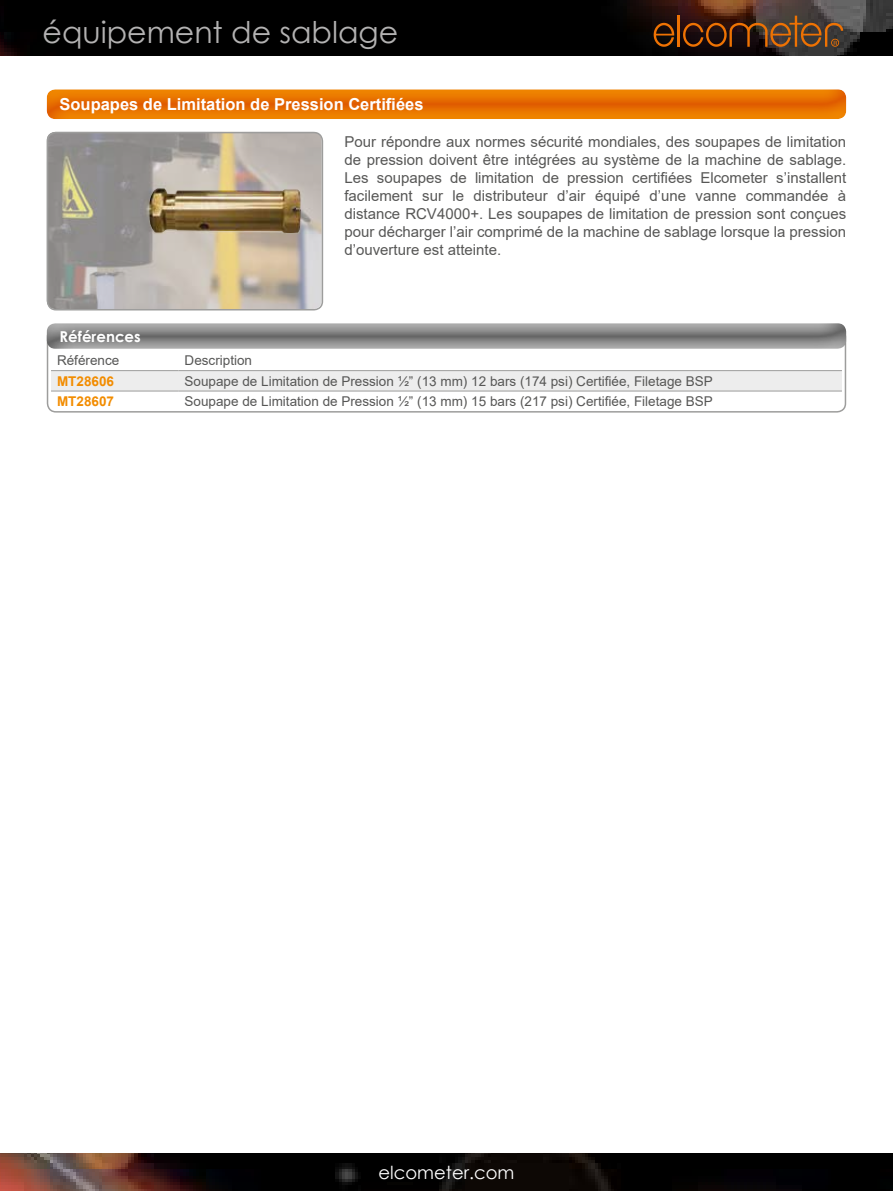
<style>
.page{position:relative;width:893px;height:1191px;background:#fff}
.page>*{position:absolute;margin:0;border:0;box-sizing:border-box;transform-origin:0 0}
.t1{font:30px "Century Gothic";color:#b3b2b2}
.t2{font:18px "Century Gothic";color:#fff}
.t3{font:700 16.5px "Arial";color:#fff}
.t4{font:15px/18px "Arial";color:#575756;text-align:justify}
.t5{font:700 15px "Century Gothic";color:#fff}
.t6{font:13.5px "Arial";color:#575756}
.t7{font:700 13.5px "Arial";color:#f28c00}
</style>
<div class="page">
<img style="left:0;top:1153px;width:893px;height:38px">
<img style="left:0;top:0;width:893px;height:55px">
<hr style="left:677px;top:16px;width:3px;height:31px;background:#ee7203">
<svg style="left:654px;top:23px;width:20px;height:24px"></svg>
<svg style="left:683px;top:16px;width:160px;height:31px;background:#59351c"></svg>
<div style="left:46px;top:88px;width:801px;height:33px;background:#cd171a;opacity:.4"></div>
<div style="left:47px;top:327px;width:799px;height:85px;border:2px solid #9d9d9c;border-radius:9px"></div>
<svg style="left:51px;top:371px;width:791px;height:20px;background:#eaeaea"></svg>
<hr style="left:51px;top:370px;width:128px;height:1px;background:#9d9d9c">
<hr style="left:179px;top:370px;width:663px;height:1px;background:#9d9d9c">
<hr style="left:51px;top:391px;width:128px;height:1px;background:#9d9d9c">
<hr style="left:179px;top:391px;width:663px;height:1px;background:#9d9d9c">
<div style="left:46px;top:322px;width:801px;height:29px;background:#000;opacity:.5"></div>
<img style="left:47px;top:132px;width:275px;height:177px">
<img style="left:149px;top:188px;width:152px;height:45px">
<div style="left:47px;top:132px;width:276px;height:178px;border:2px solid #9d9d9c;border-radius:9px"></div>
<h1 class="t1" style="left:43px;top:11px;width:357px">équipement de sablage</h1>
<p class="t3" style="left:60px;top:93px;width:366px">Soupapes de Limitation de Pression Certifiées</p>
<p class="t5" style="left:60px;top:325px;width:83px">Références</p>
<p class="t4" style="left:344px;top:133px;width:503px">Pour répondre aux normes sécurité mondiales, des soupapes de limitation de pression doivent être intégrées au système de la machine de sablage.<br>Les soupapes de limitation de pression certifiées Elcometer s’installent facilement sur le distributeur d’air équipé d’une vanne commandée à distance RCV4000+. Les soupapes de limitation de pression sont conçues pour décharger l’air comprimé de la machine de sablage lorsque la pression d’ouverture est atteinte.</p>
<p class="t6" style="left:57px;top:350px;width:64px">Référence</p>
<p class="t6" style="left:185px;top:350px;width:69px">Description</p>
<p class="t7" style="left:57px;top:371px;width:59px">MT28606</p>
<p class="t6" style="left:185px;top:372px;width:530px">Soupape de Limitation de Pression 1/2” (13 mm) 12 bars (174 psi) Certifiée, Filetage BSP</p>
<p class="t7" style="left:57px;top:392px;width:59px">MT28607</p>
<p class="t6" style="left:185px;top:392px;width:530px">Soupape de Limitation de Pression 1/2” (13 mm) 15 bars (217 psi) Certifiée, Filetage BSP</p>
<p class="t2" style="left:379px;top:1160px;width:137px">elcometer.com</p>
</div>
